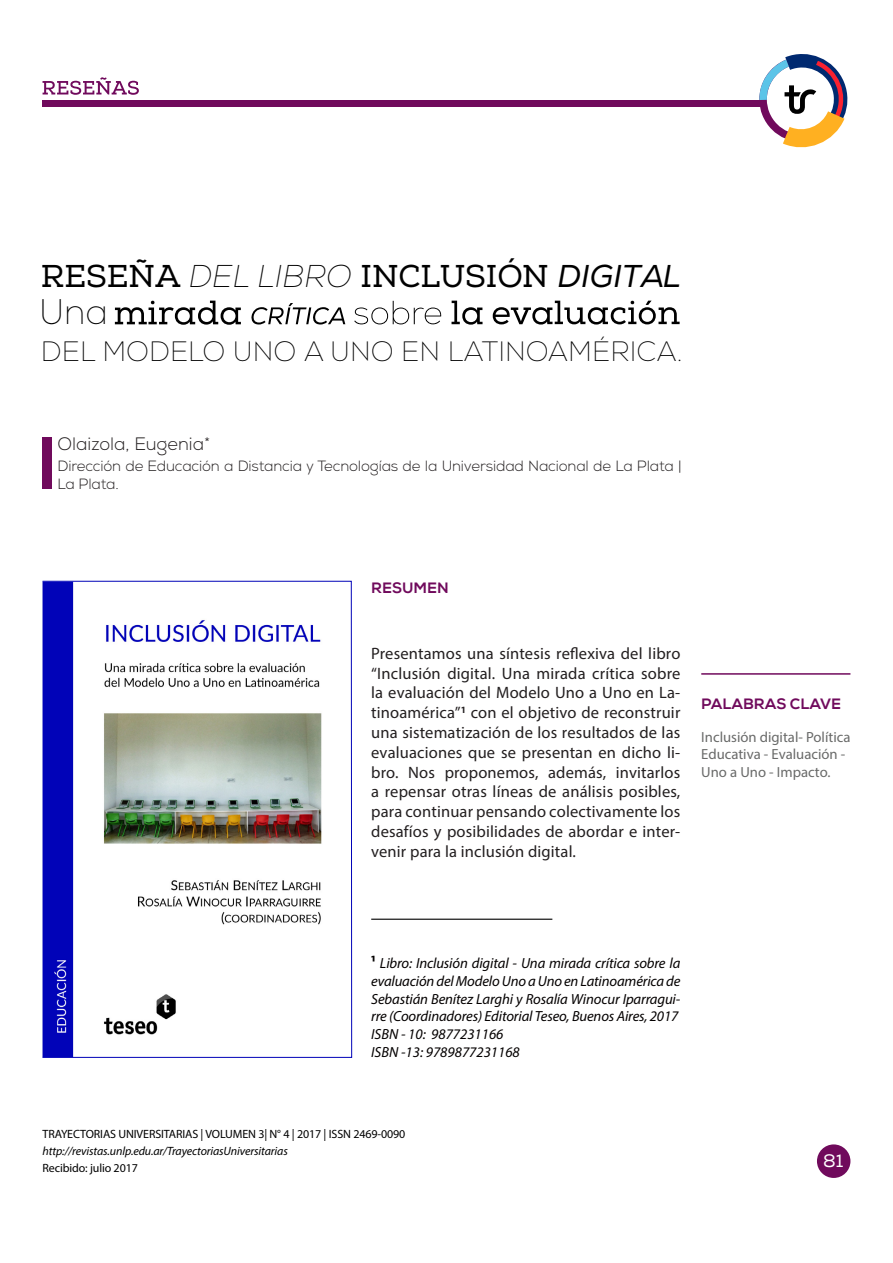
<style>
.page{position:relative;width:893px;height:1263px;background:#fff}
.page>*{position:absolute;margin:0;border:0;box-sizing:border-box;transform-origin:0 0}
.t1{font:100 35.55px "Nexa";color:#000}
.t2{font:31.5px "Nexa Slab Regular FREE";color:#000}
.t3{font:100 28.05px "Nexa";color:#000}
.t4{font:300 18px "Nexa";color:#231f20}
.t5{font:18px "Nexa";color:#fff}
.t6{font:16.5px/19.8px "Myriad Pro";letter-spacing:.01em;color:#231f20;text-align:justify}
.t7{font:800 15px "Nexa";color:#700a5c}
.t8{font:300 14.85px/17.9px "Nexa";letter-spacing:-.01em;color:#231f20}
.t9{font:italic 14.7px/17.7px "Myriad Pro";letter-spacing:-.01em;color:#040000;text-align:justify}
.t10{font:14.7px/17.7px "Myriad Pro";color:#696a69}
.t11{font:12px "Myriad Pro";letter-spacing:-.01em;color:#000}
.t12{font:italic 12px "Myriad Pro";letter-spacing:-.01em;color:#000}
.s1{font-family:"Nexa";font-weight:100;font-style:italic}
.s2{font-family:"Nexa";font-style:italic}
.s3{font-weight:700;font-style:normal}
</style>
<div class="page">
<div style="left:43px;top:438px;width:9px;height:51px;background:#700a5c"></div>
<svg style="left:756px;top:54px;width:92px;height:94px"></svg>
<div style="left:43px;top:100px;width:721px;height:6px;background:#700a5c"></div>
<div style="left:817px;top:1144px;width:33px;height:34px;background:#700a5c;border-radius:50%"></div>
<hr style="left:701px;top:673px;width:149px;height:2px;background:#700a5c">
<svg style="left:43px;top:77px;width:96px;height:18px"></svg>
<svg style="left:115px;top:300px;width:126px;height:25px"></svg>
<svg style="left:493px;top:300px;width:187px;height:25px"></svg>
<svg style="left:251px;top:303px;width:94px;height:21px"></svg>
<svg style="left:452px;top:301px;width:30px;height:24px"></svg>
<svg style="left:354px;top:301px;width:88px;height:23px"></svg>
<hr style="left:371px;top:919px;width:181px;height:1px;background:#000">
<img style="left:44px;top:583px;width:278px;height:473px">
<div style="left:42px;top:581px;width:310px;height:477px;border:1px solid #0103b8"></div>
<h2 class="t2" style="left:41px;top:257px;width:641px">RESEÑA <span class="s1">DEL LIBRO</span> INCLUSIÓN <span class="s2">DIGITAL</span></h2>
<h1 class="t1" style="left:39px;top:290px;width:70px">Una</h1>
<h3 class="t3" style="left:41px;top:334px;width:643px">DEL MODELO UNO A UNO EN LATINOAMÉRICA.</h3>
<p class="t4" style="left:58px;top:433px;width:154px">Olaizola, Eugenia*</p>
<p class="t8" style="left:58px;top:457px;width:626px">Dirección de Educación a Distancia y Tecnologías de la Universidad Nacional de La Plata |<br>La Plata.</p>
<p class="t7" style="left:371px;top:578px;width:79px">RESUMEN</p>
<p class="t6" style="left:371px;top:643px;width:311px">Presentamos una síntesis reflexiva del libro “Inclusión digital. Una mirada crítica sobre la evaluación del Modelo Uno a Uno en La&shy;tinoamérica”<sup>1</sup> con el objetivo de reconstruir una sistematización de los resultados de las evaluaciones que se presentan en dicho li&shy;bro. Nos proponemos, además, invitarlos a repensar otras líneas de análisis posibles, para continuar pensando colectivamente los desafíos y posibilidades de abordar e inter&shy;venir para la inclusión digital.</p>
<p class="t7" style="left:701px;top:694px;width:141px">PALABRAS CLAVE</p>
<p class="t10" style="left:701px;top:727px;width:151px">Inclusión digital‐ Política<br>Educativa ‐ Evaluación ‐<br>Uno a Uno - Impacto.</p>
<p class="t9" style="left:371px;top:954px;width:311px"><span class="s3">1</span> Libro: Inclusión digital - Una mirada crítica sobre la evaluación del Modelo Uno a Uno en Latinoamérica de Sebastián Benítez Larghi y Rosalía Winocur Iparragui&shy;rre (Coordinadores) Editorial Teseo, Buenos Aires, 2017</p>
<p class="t9" style="left:371px;top:1025px;width:134px">ISBN - 10: 9877231166</p>
<p class="t9" style="left:371px;top:1042px;width:150px">ISBN -13: 9789877231168</p>
<p class="t11" style="left:43px;top:1127px;width:364px">TRAYECTORIAS UNIVERSITARIAS | VOLUMEN 3| N° 4 | 2017 | ISSN 2469-0090</p>
<p class="t12" style="left:43px;top:1144px;width:247px">http://revistas.unlp.edu.ar/TrayectoriasUniversitarias</p>
<p class="t11" style="left:43px;top:1161px;width:97px">Recibido: julio 2017</p>
<p class="t5" style="left:823px;top:1150px;width:22px">81</p>
</div>
